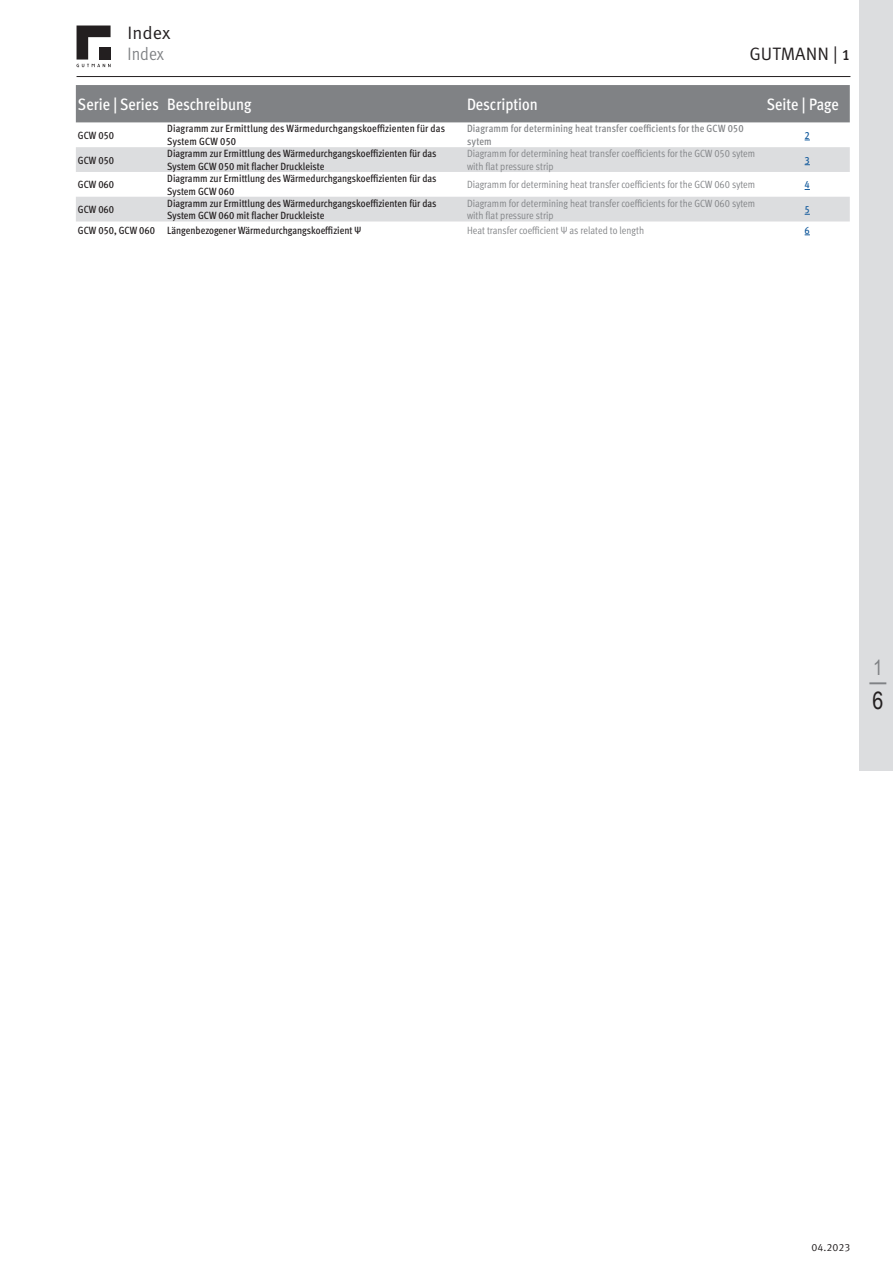
<style>
.page{position:relative;width:893px;height:1263px;background:#fff}
.page>*{position:absolute;margin:0;border:0;box-sizing:border-box;transform-origin:0 0}
.t1{font:500 condensed 24px "Gutmann Meta Pro";color:#808285}
.t2{font:24px "Arial Narrow";color:#231f20}
.t3{font:21px "Arial Narrow";color:#808285}
.t4{font:18px "Gutmann Meta Norm";color:#231f20}
.t5{font:18px "Gutmann Meta Pro Cond Norm";color:#808285}
.t6{font:500 condensed 16.5px "Gutmann Meta Pro";color:#fff}
.Absatzüberschrift{font:500 condensed 10.5px/12.6px "Gutmann Meta Pro";color:#231f20}
.t7{font:10.5px/12.6px "Gutmann Meta Pro Cond Norm";color:#808285}
.Absatzüberschrift-2{font:500 condensed 10.5px/12.6px "Gutmann Meta Pro";letter-spacing:.01em;color:#808285}
.t8{font:10.5px "Gutmann Meta Norm";color:#231f20}
.t9{font:500 condensed 10.5px "Gutmann Meta Pro";color:#175d9e}
.s1{font-family:"Gutmann Meta";font-weight:500;font-size:15px}
</style>
<div class="page">
<svg style="left:77px;top:26px;width:34px;height:41px"></svg>
<div style="left:99px;top:47px;width:12px;height:13px;background:#231f20"></div>
<hr style="left:77px;top:76px;width:773px;height:1px;background:#231f20">
<div style="left:859px;top:0;width:34px;height:770px;background:#dcdddf"></div>
<div style="left:76px;top:85px;width:774px;height:37px;background:#808285"></div>
<svg style="left:76px;top:147px;width:774px;height:74px;fill:#dcdddf"></svg>
<h3 class="t4" style="left:128px;top:19px;width:44px">Index</h3>
<h3 class="t5" style="left:128px;top:40px;width:38px">Index</h3>
<h3 class="t4" style="left:749px;top:40px;width:102px">GUTMANN | <span class="s1">1</span></h3>
<p class="t6" style="left:78px;top:92px;width:83px">Serie | Series</p>
<p class="t6" style="left:167px;top:92px;width:86px">Beschreibung</p>
<p class="t6" style="left:467px;top:92px;width:72px">Description</p>
<p class="t6" style="left:767px;top:92px;width:73px">Seite | Page</p>
<p class="Absatzüberschrift" style="left:78px;top:128px;width:38px">GCW 050</p>
<p class="Absatzüberschrift" style="left:167px;top:122px;width:279px">Diagramm zur Ermittlung des Wärmedurchgangskoeffizienten für das<br>System GCW 050</p>
<p class="Absatzüberschrift-2" style="left:467px;top:122px;width:278px">Diagramm for determining heat transfer coefficients for the GCW 050 sytem</p>
<p class="t9" style="left:805px;top:127px;width:7px">2</p>
<p class="Absatzüberschrift" style="left:78px;top:153px;width:38px">GCW 050</p>
<p class="Absatzüberschrift" style="left:167px;top:146px;width:271px">Diagramm zur Ermittlung des Wärmedurchgangskoeffizienten für das<br>System GCW 050 mit flacher Druckleiste</p>
<p class="t7" style="left:467px;top:147px;width:290px">Diagramm for determining heat transfer coefficients for the GCW 050 sytem with flat pressure strip</p>
<p class="t9" style="left:805px;top:152px;width:7px">3</p>
<p class="Absatzüberschrift" style="left:78px;top:178px;width:38px">GCW 060</p>
<p class="Absatzüberschrift" style="left:167px;top:171px;width:271px">Diagramm zur Ermittlung des Wärmedurchgangskoeffizienten für das<br>System GCW 060</p>
<p class="t7" style="left:467px;top:178px;width:290px">Diagramm for determining heat transfer coefficients for the GCW 060 sytem</p>
<p class="t9" style="left:805px;top:177px;width:7px">4</p>
<p class="Absatzüberschrift" style="left:78px;top:202px;width:38px">GCW 060</p>
<p class="Absatzüberschrift" style="left:167px;top:196px;width:271px">Diagramm zur Ermittlung des Wärmedurchgangskoeffizienten für das<br>System GCW 060 mit flacher Druckleiste</p>
<p class="t7" style="left:467px;top:196px;width:290px">Diagramm for determining heat transfer coefficients for the GCW 060 sytem with flat pressure strip</p>
<p class="t9" style="left:805px;top:202px;width:7px">5</p>
<p class="Absatzüberschrift" style="left:78px;top:223px;width:78px">GCW 050, GCW 060</p>
<p class="Absatzüberschrift" style="left:167px;top:223px;width:196px">Längenbezogener Wärmedurchgangskoeffizient Ψ</p>
<p class="t7" style="left:467px;top:223px;width:179px">Heat transfer coefficient Ψ as related to length</p>
<p class="t9" style="left:805px;top:222px;width:7px">6</p>
<h2 class="t3" style="left:873px;top:652px;width:11px">1</h2>
<h1 class="t1" style="left:868px;top:663px;width:21px">—</h1>
<h1 class="t2" style="left:873px;top:683px;width:12px">6</h1>
<p class="t8" style="left:812px;top:1239px;width:40px">04.2023</p>
</div>
